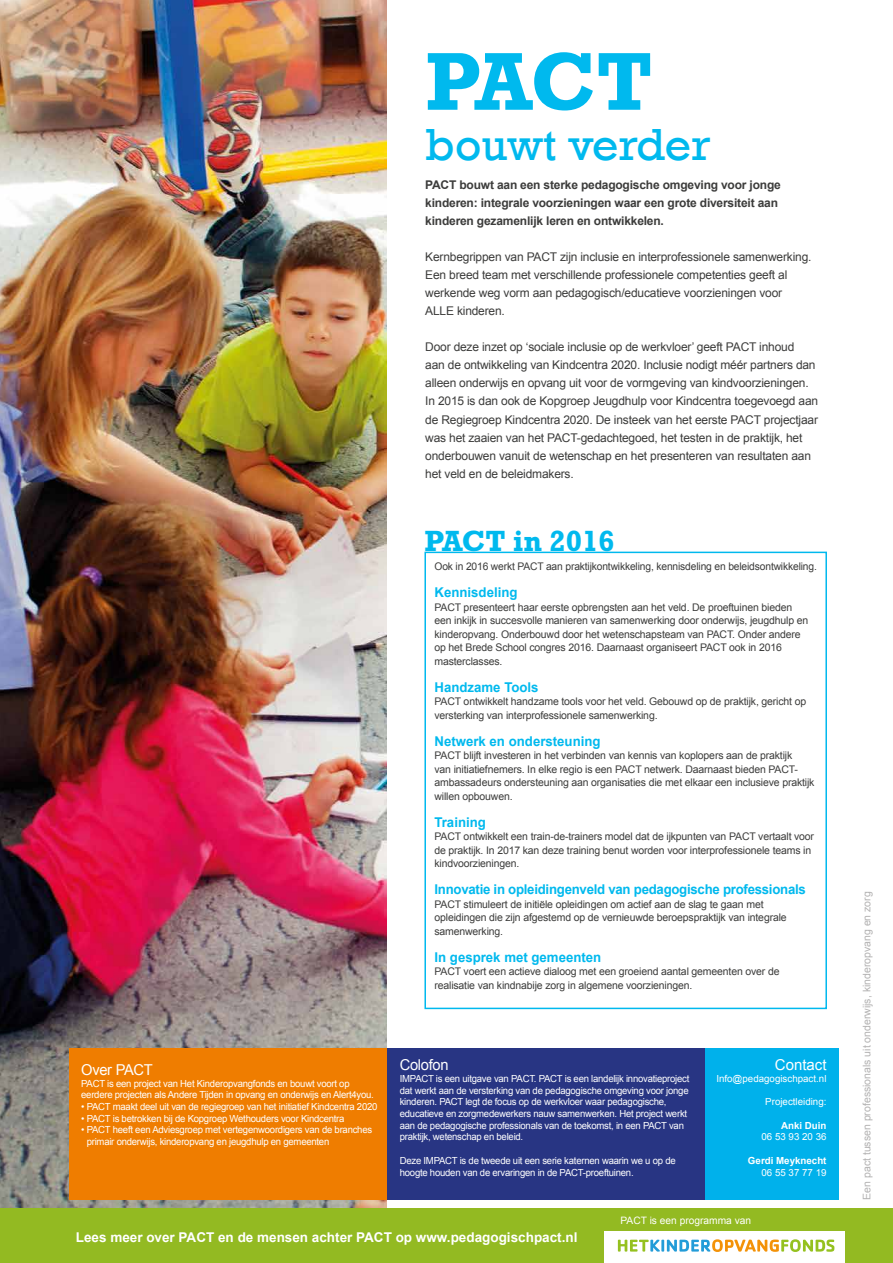
<style>
.page{position:relative;width:893px;height:1263px;background:#fff}
.page>*{position:absolute;margin:0;border:0;box-sizing:border-box;transform-origin:0 0}
.t1{font:700 83.4px "Rockwell Std";color:#00b9ee}
.t2{font:46.05px "Rockwell";color:#00b9ee}
.t3{font:700 29.7px "Rockwell Std";color:#00b9ee}
.t4{font:15px "Arial";letter-spacing:-.02em;color:#fff}
.t5{font:15px "Arial";color:#fff}
.t6{font:700 13.5px "Arial";color:#00b9ee}
.t7{font:700 13.5px "Arial";color:#fff}
.t8{font:700 13.5px "Arial";letter-spacing:-.02em;color:#00b9ee}
.t9{font:12px/18px "Arial";letter-spacing:-.015em;color:#3c3c3b}
.t10{font:700 12px/18px "Arial";letter-spacing:-.015em;color:#3c3c3b}
.t11{font:10.5px/13.5px "Arial";letter-spacing:-.015em;color:#3c3c3b}
.t12{font:10.5px "Arial";color:#b3b2b2}
.t13{font:10.2px "Arial";color:#fff}
.t14{font:9.75px/11.7px "Arial";letter-spacing:-.025em;color:#fff}
.t15{font:9.75px "Arial";color:#fff}
.t16{font:700 9.75px "Arial";color:#fff}
</style>
<div class="page">
<img style="left:0;top:0;width:387px;height:1209px">
<div style="left:0;top:1209px;width:893px;height:54px;background:#93ba22"></div>
<div style="left:604px;top:1231px;width:241px;height:32px;background:#fff"></div>
<svg style="left:618px;top:1239px;width:216px;height:13px"></svg>
<div style="left:424px;top:552px;width:403px;height:457px;border:2px solid #00b9ee"></div>
<div style="left:705px;top:1048px;width:134px;height:152px;background:#00b1eb"></div>
<div style="left:387px;top:1048px;width:318px;height:152px;background:#283583"></div>
<div style="left:69px;top:1048px;width:318px;height:152px;background:#ef7d00"></div>
<h1 class="t1" style="left:425px;top:32px;width:229px">PACT</h1>
<h2 class="t2" style="left:425px;top:118px;width:287px">bouwt verder</h2>
<p class="t10" style="left:425px;top:176px;width:357px">PACT bouwt aan een sterke pedagogische omgeving voor jonge kinderen: integrale voorzieningen waar een grote diversiteit aan kinderen gezamenlijk leren en ontwikkelen.</p>
<p class="t9" style="left:425px;top:248px;width:388px">Kernbegrippen van PACT zijn inclusie en interprofessionele samenwerking.<br>Een breed team met verschillende professionele competenties geeft al werkende weg vorm aan pedagogisch/educatieve voorzieningen voor ALLE kinderen.</p>
<p class="t9" style="left:425px;top:338px;width:394px">Door deze inzet op ‘sociale inclusie op de werkvloer’ geeft PACT inhoud<br>aan de ontwikkeling van Kindcentra 2020. Inclusie nodigt méér partners dan alleen onderwijs en opvang uit voor de vormgeving van kindvoorzieningen.<br>In 2015 is dan ook de Kopgroep Jeugdhulp voor Kindcentra toegevoegd aan de Regiegroep Kindcentra 2020. De insteek van het eerste PACT projectjaar was het zaaien van het PACT-gedachtegoed, het testen in de praktijk, het onderbouwen vanuit de wetenschap en het presenteren van resultaten aan het veld en de beleidmakers.</p>
<h3 class="t3" style="left:424px;top:524px;width:192px">PACT in 2016</h3>
<p class="t11" style="left:434px;top:560px;width:384px">Ook in 2016 werkt PACT aan praktijkontwikkeling, kennisdeling en beleidsontwikkeling.</p>
<p class="t6" style="left:434px;top:585px;width:85px">Kennisdeling</p>
<p class="t11" style="left:434px;top:600px;width:375px">PACT presenteert haar eerste opbrengsten aan het veld. De proeftuinen bieden een inkijk in succesvolle manieren van samenwerking door onderwijs, jeugdhulp en kinderopvang. Onderbouwd door het wetenschapsteam van PACT. Onder andere op het Brede School congres 2016. Daarnaast organiseert PACT ook in 2016 masterclasses.</p>
<p class="t6" style="left:434px;top:679px;width:106px">Handzame Tools</p>
<p class="t11" style="left:434px;top:695px;width:373px">PACT ontwikkelt handzame tools voor het veld. Gebouwd op de praktijk, gericht op versterking van interprofessionele samenwerking.</p>
<p class="t6" style="left:434px;top:733px;width:168px">Netwerk en ondersteuning</p>
<p class="t11" style="left:434px;top:749px;width:381px">PACT blijft investeren in het verbinden van kennis van koplopers aan de praktijk<br>van initiatiefnemers. In elke regio is een PACT netwerk. Daarnaast bieden PACT&shy;ambassadeurs ondersteuning aan organisaties die met elkaar een inclusieve praktijk willen opbouwen.</p>
<p class="t6" style="left:434px;top:814px;width:53px">Training</p>
<p class="t11" style="left:434px;top:830px;width:381px">PACT ontwikkelt een train-de-trainers model dat de ijkpunten van PACT vertaalt voor de praktijk. In 2017 kan deze training benut worden voor interprofessionele teams in kindvoorzieningen.</p>
<p class="t8" style="left:434px;top:882px;width:373px">Innovatie in opleidingenveld van pedagogische professionals</p>
<p class="t11" style="left:434px;top:897px;width:354px">PACT stimuleert de initiële opleidingen om actief aan de slag te gaan met opleidingen die zijn afgestemd op de vernieuwde beroepspraktijk van integrale samenwerking.</p>
<p class="t6" style="left:434px;top:949px;width:168px">In gesprek met gemeenten</p>
<p class="t11" style="left:434px;top:965px;width:347px">PACT voert een actieve dialoog met een groeiend aantal gemeenten over de realisatie van kindnabije zorg in algemene voorzieningen.</p>
<h3 class="t4" style="left:81px;top:1061px;width:73px">Over PACT</h3>
<p class="t14" style="left:81px;top:1077px;width:294px">PACT is een project van Het Kinderopvangfonds en bouwt voort op eerdere projecten als Andere Tijden in opvang en onderwijs en Alert4you.</p>
<p class="t14" style="left:81px;top:1101px;width:298px">• PACT maakt deel uit van de regiegroep van het initiatief Kindcentra 2020</p>
<p class="t14" style="left:81px;top:1112px;width:265px">• PACT is betrokken bij de Kopgroep Wethouders voor Kindcentra</p>
<p class="t14" style="left:87px;top:1124px;width:287px;text-indent:-6px">• PACT heeft een Adviesgroep met vertegenwoordigers van de branches primair onderwijs, kinderopvang en jeugdhulp en gemeenten</p>
<h3 class="t4" style="left:400px;top:1056px;width:50px">Colofon</h3>
<p class="t14" style="left:400px;top:1073px;width:291px">IMPACT is een uitgave van PACT. PACT is een landelijk innovatieproject dat werkt aan de versterking van de pedagogische omgeving voor jonge kinderen. PACT legt de focus op de werkvloer waar pedagogische, educatieve en zorgmedewerkers nauw samenwerken. Het project werkt aan de pedagogische professionals van de toekomst, in een PACT van praktijk, wetenschap en beleid.</p>
<p class="t14" style="left:400px;top:1154px;width:277px">Deze IMPACT is de tweede uit een serie katernen waarin we u op de hoogte houden van de ervaringen in de PACT-proeftuinen.</p>
<h3 class="t5" style="left:775px;top:1056px;width:53px">Contact</h3>
<p class="t15" style="left:716px;top:1073px;width:112px">Info@pedagogischpact.nl</p>
<p class="t15" style="left:765px;top:1096px;width:63px">Projectleiding:</p>
<p class="t16" style="left:781px;top:1120px;width:47px">Anki Duin</p>
<p class="t14" style="left:761px;top:1131px;width:67px">06 53 93 20 36</p>
<p class="t16" style="left:748px;top:1155px;width:80px">Gerdi Meyknecht</p>
<p class="t14" style="left:761px;top:1166px;width:67px">06 55 37 77 19</p>
<p class="t13" style="left:621px;top:1215px;width:132px">PACT is een programma van</p>
<p class="t7" style="left:76px;top:1229px;width:503px">Lees meer over PACT en de mensen achter PACT op www.pedagogischpact.nl</p>
<p class="t12" style="left:861px;top:1199px;width:310px;rotate:-90deg">Een pact tussen professionals uit onderwijs, kinderopvang en zorg</p>
</div>
